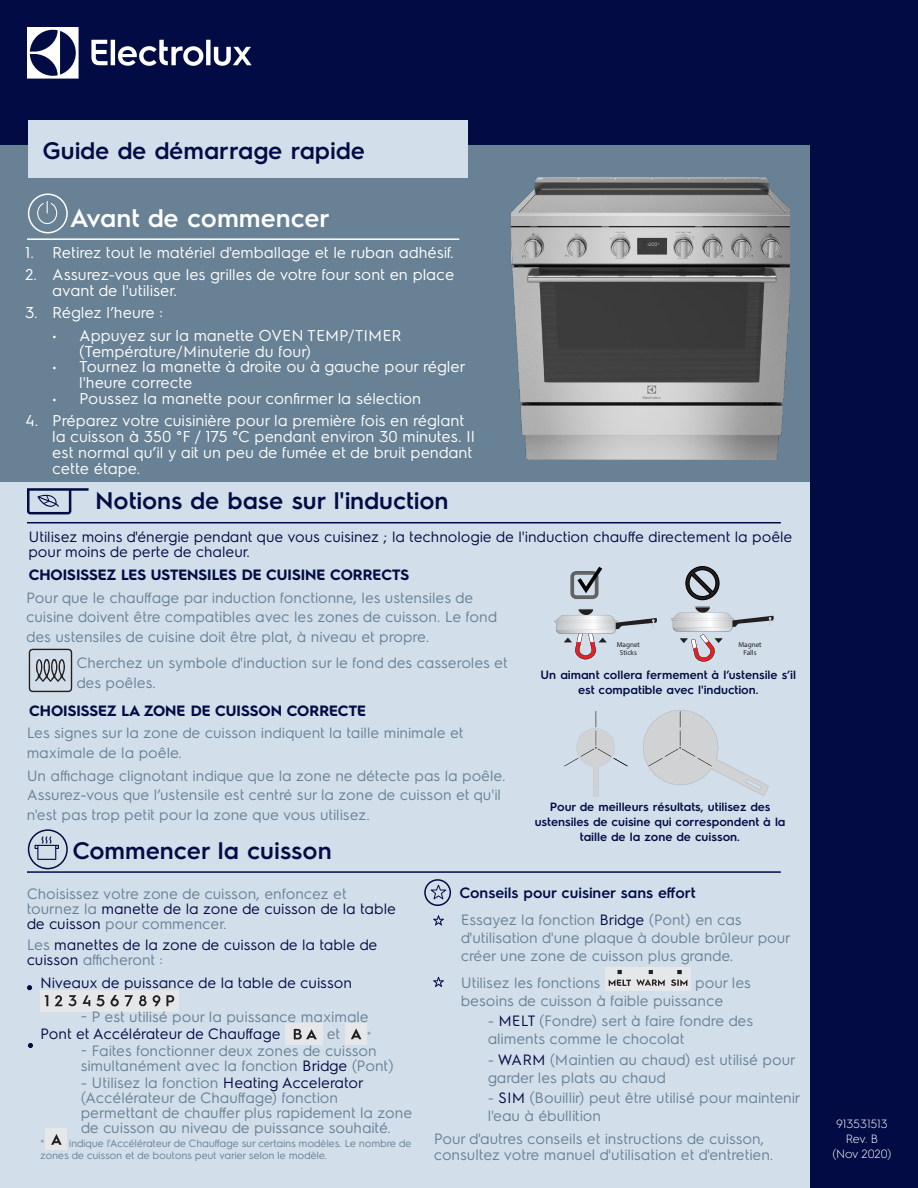
<style>
.page{position:relative;width:918px;height:1188px;background:#fff}
.page>*{position:absolute;margin:0;border:0;box-sizing:border-box;transform-origin:0 0}
.t1{font:600 25.5px "Electrolux Sans";color:#fff}
.ID_Body_Text_-_ELUX{font:600 24px "Electrolux Sans";color:#020b43}
.t2{font:15.75px/15.8px "Electrolux Sans";color:#fff}
.ID_Body_Text{font:15px/15px "Electrolux Sans";color:#688195}
.ID_Body_Text-2{font:15px/15px "Electrolux Sans";color:#020b43}
.t3{font:700 15px "Electrolux Sans";color:#020b43}
.ID_Body_Text-3{font:600 15px "Electrolux Sans";color:#020b43}
.t4{font:600 12px/15px "Electrolux Sans";color:#020b43;text-align:center}
.t5{font:300 12px "Electrolux Sans";color:#fff}
.ID_Body_Text-4{font:10.5px/12px "Electrolux Sans";letter-spacing:-.01em;color:#688195}
.t6{font:7.2px/8.7px "Myriad Pro";color:#231f20;text-align:center}
.s1{color:#020b43}
.s2{color:#688195}
</style>
<div class="page">
<div style="left:0;top:477px;width:825px;height:711px;background:#d2deea"></div>
<div style="left:0;top:145px;width:810px;height:337px;background:#688195"></div>
<div style="left:0;top:0;width:918px;height:145px;background:#020b43"></div>
<div style="left:810px;top:99px;width:108px;height:1089px;background:#020b43"></div>
<div style="left:46px;top:1129px;width:21px;height:21px;background:#e6e7e9"></div>
<svg style="left:51px;top:1134px;width:11px;height:11px"></svg>
<img style="left:512px;top:177px;width:277px;height:283px">
<div style="left:28px;top:120px;width:440px;height:58px;background:#d2deea"></div>
<svg style="left:27px;top:27px;width:52px;height:52px"></svg>
<svg style="left:91px;top:40px;width:161px;height:26px"></svg>
<hr style="left:27px;top:238px;width:432px;height:2px;background:#fff">
<svg style="left:37px;top:201px;width:21px;height:23px"></svg>
<div style="left:28px;top:194px;width:40px;height:39px;border:2px solid #fff;border-radius:50%"></div>
<hr style="left:27px;top:522px;width:754px;height:1px;background:#020b43">
<hr style="left:27px;top:871px;width:754px;height:2px;background:#020b43">
<div style="left:605px;top:967px;width:85px;height:24px;background:#e6e7e9"></div>
<svg style="left:609px;top:970px;width:56px;height:16px"></svg>
<svg style="left:671px;top:970px;width:16px;height:16px"></svg>
<svg style="left:431px;top:885px;width:15px;height:14px"></svg>
<div style="left:424px;top:879px;width:27px;height:27px;border:2px solid #020b43;border-radius:50%"></div>
<svg style="left:433px;top:915px;width:11px;height:11px"></svg>
<svg style="left:433px;top:977px;width:11px;height:10px"></svg>
<svg style="left:554px;top:609px;width:103px;height:50px"></svg>
<svg style="left:671px;top:607px;width:103px;height:55px"></svg>
<svg style="left:570px;top:567px;width:32px;height:32px"></svg>
<svg style="left:685px;top:566px;width:35px;height:34px"></svg>
<svg style="left:27px;top:488px;width:62px;height:26px"></svg>
<svg style="left:29px;top:649px;width:43px;height:43px"></svg>
<div style="left:41px;top:990px;width:138px;height:21px;background:#e6e7e9"></div>
<svg style="left:45px;top:995px;width:3px;height:11px"></svg>
<svg style="left:54px;top:995px;width:8px;height:11px"></svg>
<svg style="left:68px;top:995px;width:8px;height:11px"></svg>
<svg style="left:82px;top:995px;width:8px;height:11px"></svg>
<svg style="left:96px;top:995px;width:8px;height:11px"></svg>
<svg style="left:110px;top:995px;width:9px;height:11px"></svg>
<svg style="left:125px;top:995px;width:8px;height:11px"></svg>
<svg style="left:139px;top:995px;width:8px;height:11px"></svg>
<svg style="left:153px;top:995px;width:7px;height:11px"></svg>
<svg style="left:166px;top:995px;width:8px;height:11px"></svg>
<div style="left:285px;top:1023px;width:38px;height:21px;background:#e6e7e9"></div>
<svg style="left:27px;top:985px;width:5px;height:5px"></svg>
<svg style="left:28px;top:1043px;width:5px;height:5px"></svg>
<svg style="left:564px;top:711px;width:64px;height:85px"></svg>
<svg style="left:643px;top:710px;width:126px;height:86px"></svg>
<svg style="left:294px;top:1029px;width:23px;height:10px"></svg>
<div style="left:28px;top:829px;width:40px;height:40px;border:2px solid #020b43;border-radius:50%"></div>
<svg style="left:35px;top:836px;width:24px;height:24px"></svg>
<div style="left:346px;top:1023px;width:21px;height:21px;background:#e6e7e9"></div>
<svg style="left:351px;top:1028px;width:10px;height:11px"></svg>
<p class="ID_Body_Text_-_ELUX" style="left:42px;top:133px;width:324px">Guide de démarrage rapide</p>
<p class="t1" style="left:70px;top:200px;width:261px">Avant de commencer</p>
<p class="t2" style="left:26px;top:243px;width:430px">1. Retirez tout le matériel d'emballage et le ruban adhésif.</p>
<p class="t2" style="left:52px;top:266px;width:404px;text-indent:-27px">2. Assurez-vous que les grilles de votre four sont en place avant de l'utiliser.</p>
<p class="t2" style="left:26px;top:304px;width:140px">3. Réglez l’heure :</p>
<p class="t2" style="left:80px;top:327px;width:324px;text-indent:-27px">• Appuyez sur la manette OVEN TEMP/TIMER (Température/Minuterie du four)</p>
<p class="t2" style="left:80px;top:358px;width:388px;text-indent:-27px">• Tournez la manette à droite ou à gauche pour régler l'heure correcte</p>
<p class="t2" style="left:52px;top:390px;width:370px">• Poussez la manette pour confirmer la sélection</p>
<p class="t2" style="left:52px;top:412px;width:424px;text-indent:-27px">4. Préparez votre cuisinière pour la première fois en réglant la cuisson à 350 °F / 175 °C pendant environ 30 minutes. Il est normal qu’il y ait un peu de fumée et de bruit pendant cette étape.</p>
<p class="ID_Body_Text_-_ELUX" style="left:95px;top:483px;width:355px">Notions de base sur l'induction</p>
<p class="ID_Body_Text-2" style="left:29px;top:529px;width:765px">Utilisez moins d'énergie pendant que vous cuisinez ; la technologie de l'induction chauffe directement la poêle pour moins de perte de chaleur.</p>
<p class="t3" style="left:29px;top:564px;width:382px">CHOISISSEZ LES USTENSILES DE CUISINE CORRECTS</p>
<p class="ID_Body_Text" style="left:27px;top:587px;width:473px;line-height:19.5px">Pour que le chauffage par induction fonctionne, les ustensiles de cuisine doivent être compatibles avec les zones de cuisson. Le fond des ustensiles de cuisine doit être plat, à niveau et propre.</p>
<p class="ID_Body_Text" style="left:77px;top:652px;width:433px;line-height:19.5px">Cherchez un symbole d'induction sur le fond des casseroles et des poêles.</p>
<p class="t3" style="left:29px;top:700px;width:338px">CHOISISSEZ LA ZONE DE CUISSON CORRECTE</p>
<p class="ID_Body_Text" style="left:27px;top:722px;width:438px;line-height:19.5px">Les signes sur la zone de cuisson indiquent la taille minimale et maximale de la poêle.</p>
<p class="ID_Body_Text" style="left:27px;top:765px;width:480px;line-height:19.5px">Un affichage clignotant indique que la zone ne détecte pas la poêle.<br>Assurez-vous que l’ustensile est centré sur la zone de cuisson et qu'il n'est pas trop petit pour la zone que vous utilisez.</p>
<p class="ID_Body_Text_-_ELUX" style="left:72px;top:833px;width:261px">Commencer la cuisson</p>
<p class="t6" style="left:617px;top:640px;width:25px">Magnet<br>Sticks</p>
<p class="t6" style="left:738px;top:640px;width:25px">Magnet<br>Falls</p>
<p class="t4" style="left:541px;top:667px;width:257px">Un aimant collera fermement à l’ustensile s’il est compatible avec l'induction.</p>
<p class="t4" style="left:535px;top:799px;width:252px">Pour de meilleurs résultats, utilisez des ustensiles de cuisine qui correspondent à la taille de la zone de cuisson.</p>
<p class="ID_Body_Text" style="left:27px;top:885px;width:371px">Choisissez votre zone de cuisson, enfoncez et tournez la <span class="s1">manette de la zone de cuisson de la table de cuisson</span> pour commencer.</p>
<p class="ID_Body_Text-2" style="left:27px;top:936px;width:352px"><span class="s2">Les</span> manettes de la zone de cuisson de la table de cuisson <span class="s2">afficheront :</span></p>
<p class="ID_Body_Text-2" style="left:40px;top:974px;width:313px">Niveaux de puissance de la table de cuisson</p>
<p class="ID_Body_Text" style="left:81px;top:1008px;width:290px">- P est utilisé pour la puissance maximale</p>
<p class="ID_Body_Text-2" style="left:40px;top:1025px;width:242px">Pont et Accélérateur de Chauffage</p>
<p class="ID_Body_Text" style="left:327px;top:1025px;width:15px">et</p>
<p class="ID_Body_Text-4" style="left:367px;top:1028px;width:6px">*</p>
<p class="ID_Body_Text" style="left:81px;top:1042px;width:315px">- Faites fonctionner deux zones de cuisson simultanément avec la fonction <span class="s1">Bridge</span> (Pont)</p>
<p class="ID_Body_Text" style="left:81px;top:1074px;width:333px">- Utilisez la fonction <span class="s1">Heating Accelerator </span>(Accélérateur de Chauffage) fonction permettant de chauffer plus rapidement la zone de cuisson au niveau de puissance souhaité.</p>
<p class="ID_Body_Text-4" style="left:40px;top:1137px;width:373px">* indique l'Accélérateur de Chauffage sur certains modèles. Le nombre de zones de cuisson et de boutons peut varier selon le modèle.</p>
<p class="ID_Body_Text-3" style="left:459px;top:883px;width:238px">Conseils pour cuisiner sans effort</p>
<p class="ID_Body_Text" style="left:461px;top:910px;width:331px;line-height:18px">Essayez la fonction <span class="s1">Bridge</span> (Pont) en cas d'utilisation d'une plaque à double brûleur pour créer une zone de cuisson plus grande.</p>
<p class="ID_Body_Text" style="left:461px;top:974px;width:141px">Utilisez les fonctions</p>
<p class="ID_Body_Text" style="left:461px;top:973px;width:292px;line-height:18px;text-indent:235px">pour les besoins de cuisson à faible puissance</p>
<p class="ID_Body_Text" style="left:488px;top:1011px;width:267px;line-height:18px">- <span class="s1">MELT</span> (Fondre) sert à faire fondre des aliments comme le chocolat</p>
<p class="ID_Body_Text" style="left:488px;top:1049px;width:309px;line-height:18px">- <span class="s1">WARM</span> (Maintien au chaud) est utilisé pour garder les plats au chaud</p>
<p class="ID_Body_Text" style="left:488px;top:1087px;width:314px;line-height:18px">- <span class="s1">SIM</span> (Bouillir) peut être utilisé pour maintenir l'eau à ébullition</p>
<p class="ID_Body_Text" style="left:434px;top:1129px;width:341px;line-height:16.5px">Pour d'autres conseils et instructions de cuisson, consultez votre manuel d'utilisation et d'entretien.</p>
<p class="t5" style="left:836px;top:1116px;width:53px">913531513</p>
<p class="t5" style="left:846px;top:1131px;width:34px">Rev. B</p>
<p class="t5" style="left:832px;top:1146px;width:60px">(Nov 2020)</p>
</div>
